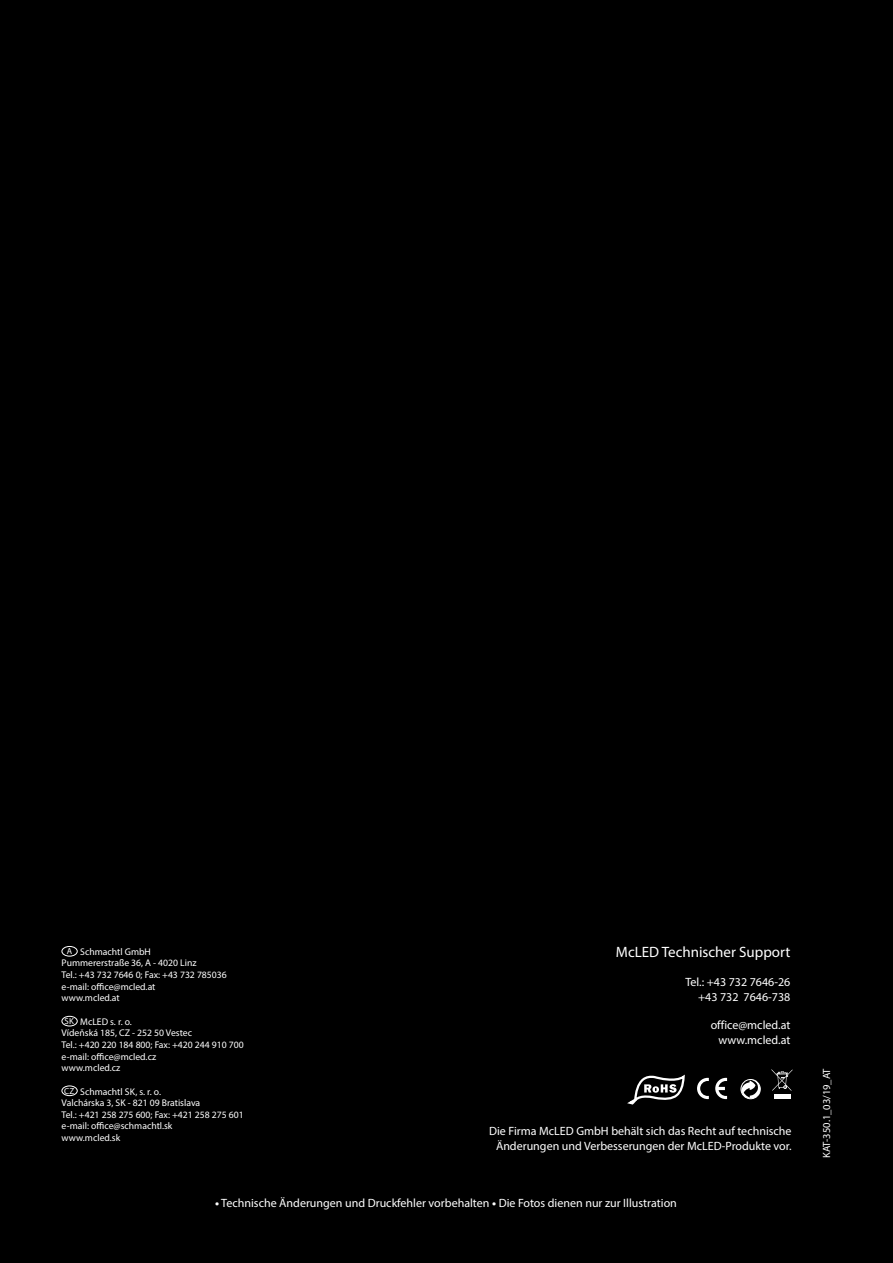
<style>
.page{position:relative;width:893px;height:1263px;background:#000}
.page>*{position:absolute;margin:0;border:0;box-sizing:border-box;transform-origin:0 0}
.t1{font:15px "Myriad Pro";color:#fff}
.t2{font:12px/14.4px "Myriad Pro";color:#fff;text-align:center}
.t3{font:10.5px "Myriad Pro";color:#fff}
.velke_nadpisy{font:9.75px "Myriad Pro";color:#fff}
.velke_nadpisy-2{font:8.85px "Myriad Pro";color:#fff}
.s1{font-weight:700}
</style>
<div class="page">
<svg style="left:741px;top:1079px;width:19px;height:20px"></svg>
<div style="left:741px;top:1079px;width:20px;height:20px;border:1px solid #fff;border-radius:50%"></div>
<hr style="left:774px;top:1095px;width:16px;height:4px;background:#fff">
<svg style="left:771px;top:1069px;width:22px;height:22px"></svg>
<svg style="left:697px;top:1078px;width:12px;height:21px"></svg>
<svg style="left:715px;top:1078px;width:12px;height:21px"></svg>
<svg style="left:627px;top:1074px;width:58px;height:31px"></svg>
<div style="left:62px;top:1086px;width:16px;height:10px;border:1px solid #fff;border-radius:50%"></div>
<div style="left:62px;top:1016px;width:16px;height:10px;border:1px solid #fff;border-radius:50%"></div>
<div style="left:62px;top:946px;width:16px;height:10px;border:1px solid #fff;border-radius:50%"></div>
<p class="velke_nadpisy" style="left:80px;top:945px;width:72px">Schmachtl GmbH</p>
<p class="velke_nadpisy" style="left:62px;top:957px;width:136px">Pummererstraße 36, A - 4020 Linz</p>
<p class="velke_nadpisy" style="left:62px;top:969px;width:167px">Tel.: +43 732 7646 0; Fax: +43 732 785036</p>
<p class="velke_nadpisy" style="left:62px;top:980px;width:95px">e-mail: office@mcled.at</p>
<p class="velke_nadpisy" style="left:62px;top:992px;width:60px">www.mcled.at</p>
<p class="velke_nadpisy" style="left:80px;top:1015px;width:53px">McLED s. r. o.</p>
<p class="velke_nadpisy" style="left:62px;top:1027px;width:132px">Vídeňská 185, CZ - 252 50 Vestec</p>
<p class="velke_nadpisy" style="left:62px;top:1039px;width:184px">Tel.: +420 220 184 800; Fax: +420 244 910 700</p>
<p class="velke_nadpisy" style="left:62px;top:1050px;width:96px">e-mail: office@mcled.cz</p>
<p class="velke_nadpisy" style="left:62px;top:1062px;width:60px">www.mcled.cz</p>
<p class="velke_nadpisy" style="left:80px;top:1085px;width:82px">Schmachtl SK, s. r. o.</p>
<p class="velke_nadpisy" style="left:62px;top:1097px;width:140px">Valchárska 3, SK - 821 09 Bratislava</p>
<p class="velke_nadpisy" style="left:62px;top:1108px;width:184px">Tel.: +421 258 275 600; Fax: +421 258 275 601</p>
<p class="velke_nadpisy" style="left:62px;top:1120px;width:112px">e-mail: office@schmachtl.sk</p>
<p class="velke_nadpisy" style="left:62px;top:1132px;width:60px">www.mcled.sk</p>
<p class="velke_nadpisy-2" style="left:67px;top:946px;width:7px">A</p>
<p class="velke_nadpisy-2" style="left:65px;top:1016px;width:11px">SK</p>
<p class="velke_nadpisy-2" style="left:64px;top:1085px;width:12px">CZ</p>
<p class="t1" style="left:616px;top:943px;width:176px">McLED Technischer Support</p>
<p class="t2" style="left:685px;top:975px;width:106px">Tel.: +43 732 7646-26</p>
<p class="t2" style="left:698px;top:989px;width:94px">+43 732 7646-738</p>
<p class="t2" style="left:711px;top:1018px;width:81px">office@mcled.at</p>
<p class="t2" style="left:718px;top:1032px;width:73px">www.mcled.at</p>
<p class="t2" style="left:489px;top:1124px;width:304px">Die Firma McLED GmbH behält sich das Recht auf technische<br>Änderungen und Verbesserungen der McLED-Produkte vor.</p>
<p class="t2" style="left:215px;top:1195px;width:463px"><span class="s1">•</span> Technische Änderungen und Druckfehler vorbehalten <span class="s1">•</span> Die Fotos dienen nur zur Illustration</p>
<p class="t3" style="left:820px;top:1158px;width:91px;rotate:-90deg">KAT-350.1_03/19_AT</p>
</div>
